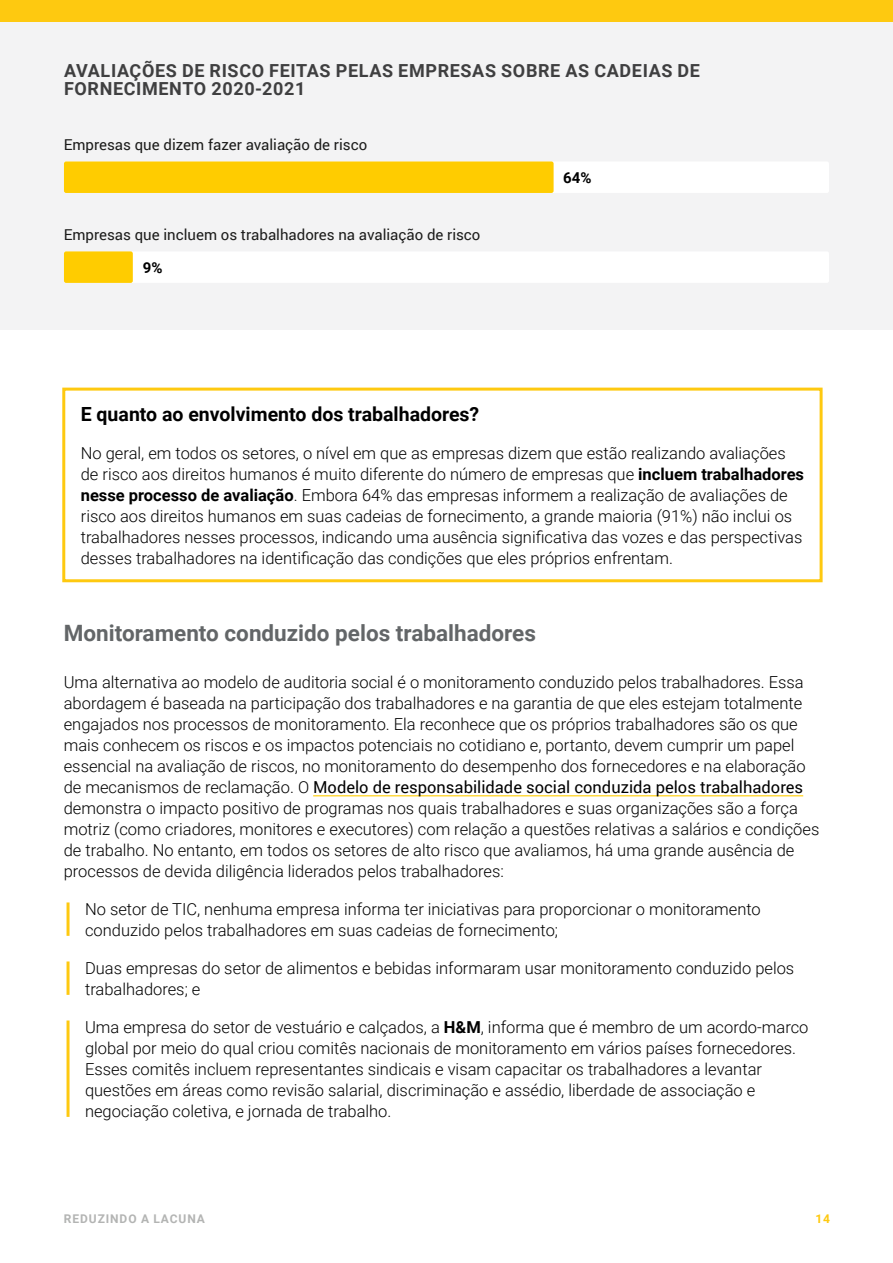
<style>
.page{position:relative;width:893px;height:1263px;background:#fff}
.page>*{position:absolute;margin:0;border:0;box-sizing:border-box;transform-origin:0 0}
.t1{font:700 22.5px "Roboto";color:#636668}
.t2{font:700 19.5px "Roboto";color:#000}
.t3{font:700 18px/18px "Roboto";letter-spacing:.035em;color:#3f3f40}
.t4{font:300 16.5px/21px "Roboto";color:#000}
.t5{font:15px "Roboto";color:#1c1c1b}
.t6{font:700 15px "Roboto";color:#000}
.t7{font:700 12px "Roboto";letter-spacing:.075em;color:#b3b4b3}
.t8{font:700 12px "Roboto";color:#fec910}
.s1{font-weight:700}
.s2{font-weight:400}
</style>
<div class="page">
<div style="left:0;top:0;width:893px;height:330px;background:#f3f3f4"></div>
<div style="left:64px;top:161px;width:765px;height:32px;background:#fff;border-radius:2px"></div>
<div style="left:64px;top:251px;width:765px;height:32px;background:#fff;border-radius:2px"></div>
<div style="left:64px;top:161px;width:490px;height:32px;background:#fc0;border-radius:2px"></div>
<div style="left:64px;top:251px;width:69px;height:32px;background:#fc0;border-radius:2px"></div>
<div style="left:0;top:0;width:893px;height:21px;background:#fec910"></div>
<div style="left:62px;top:388px;width:761px;height:194px;border:3px solid #fec910"></div>
<hr style="left:313px;top:795px;width:490px;height:1px;background:#fc0">
<hr style="left:67px;top:902px;width:3px;height:34px;background:#fec910">
<hr style="left:67px;top:961px;width:3px;height:34px;background:#fec910">
<hr style="left:67px;top:1020px;width:3px;height:97px;background:#fec910">
<p class="t3" style="left:64px;top:61px;width:637px">AVALIAÇÕES DE RISCO FEITAS PELAS EMPRESAS SOBRE AS CADEIAS DE<br>FORNECIMENTO 2020-2021</p>
<p class="t5" style="left:64px;top:134px;width:305px">Empresas que dizem fazer avaliação de risco</p>
<p class="t5" style="left:64px;top:224px;width:418px">Empresas que incluem os trabalhadores na avaliação de risco</p>
<p class="t6" style="left:143px;top:257px;width:21px">9%</p>
<p class="t6" style="left:563px;top:167px;width:30px">64%</p>
<p class="t2" style="left:81px;top:400px;width:400px">E quanto ao envolvimento dos trabalhadores?</p>
<p class="t4" style="left:81px;top:442px;width:725px">No geral, em todos os setores, o nível em que as empresas dizem que estão realizando avaliações de risco aos direitos humanos é muito diferente do número de empresas que <span class="s1">incluem trabalhadores nesse processo de avaliação</span>. Embora 64% das empresas informem a realização de avaliações de risco aos direitos humanos em suas cadeias de fornecimento, a grande maioria (91%) não inclui os trabalhadores nesses processos, indicando uma ausência significativa das vozes e das perspectivas desses trabalhadores na identificação das condições que eles próprios enfrentam.</p>
<h1 class="t1" style="left:64px;top:617px;width:474px">Monitoramento conduzido pelos trabalhadores</h1>
<p class="t4" style="left:64px;top:671px;width:757px">Uma alternativa ao modelo de auditoria social é o monitoramento conduzido pelos trabalhadores. Essa abordagem é baseada na participação dos trabalhadores e na garantia de que eles estejam totalmente engajados nos processos de monitoramento. Ela reconhece que os próprios trabalhadores são os que mais conhecem os riscos e os impactos potenciais no cotidiano e, portanto, devem cumprir um papel essencial na avaliação de riscos, no monitoramento do desempenho dos fornecedores e na elaboração de mecanismos de reclamação. O <span class="s2">Modelo de responsabilidade social conduzida pelos trabalhadores </span>demonstra o impacto positivo de programas nos quais trabalhadores e suas organizações são a força motriz (como criadores, monitores e executores) com relação a questões relativas a salários e condições de trabalho. No entanto, em todos os setores de alto risco que avaliamos, há uma grande ausência de processos de devida diligência liderados pelos trabalhadores:</p>
<p class="t4" style="left:85px;top:898px;width:677px">No setor de TIC, nenhuma empresa informa ter iniciativas para proporcionar o monitoramento conduzido pelos trabalhadores em suas cadeias de fornecimento;</p>
<p class="t4" style="left:85px;top:957px;width:711px">Duas empresas do setor de alimentos e bebidas informaram usar monitoramento conduzido pelos trabalhadores; e</p>
<p class="t4" style="left:85px;top:1016px;width:725px">Uma empresa do setor de vestuário e calçados, a <span class="s1">H&amp;M</span>, informa que é membro de um acordo-marco global por meio do qual criou comitês nacionais de monitoramento em vários países fornecedores.<br>Esses comitês incluem representantes sindicais e visam capacitar os trabalhadores a levantar questões em áreas como revisão salarial, discriminação e assédio, liberdade de associação e negociação coletiva, e jornada de trabalho.</p>
<p class="t7" style="left:64px;top:1210px;width:142px">REDUZINDO A LACUNA</p>
<p class="t8" style="left:815px;top:1210px;width:16px">14</p>
</div>
